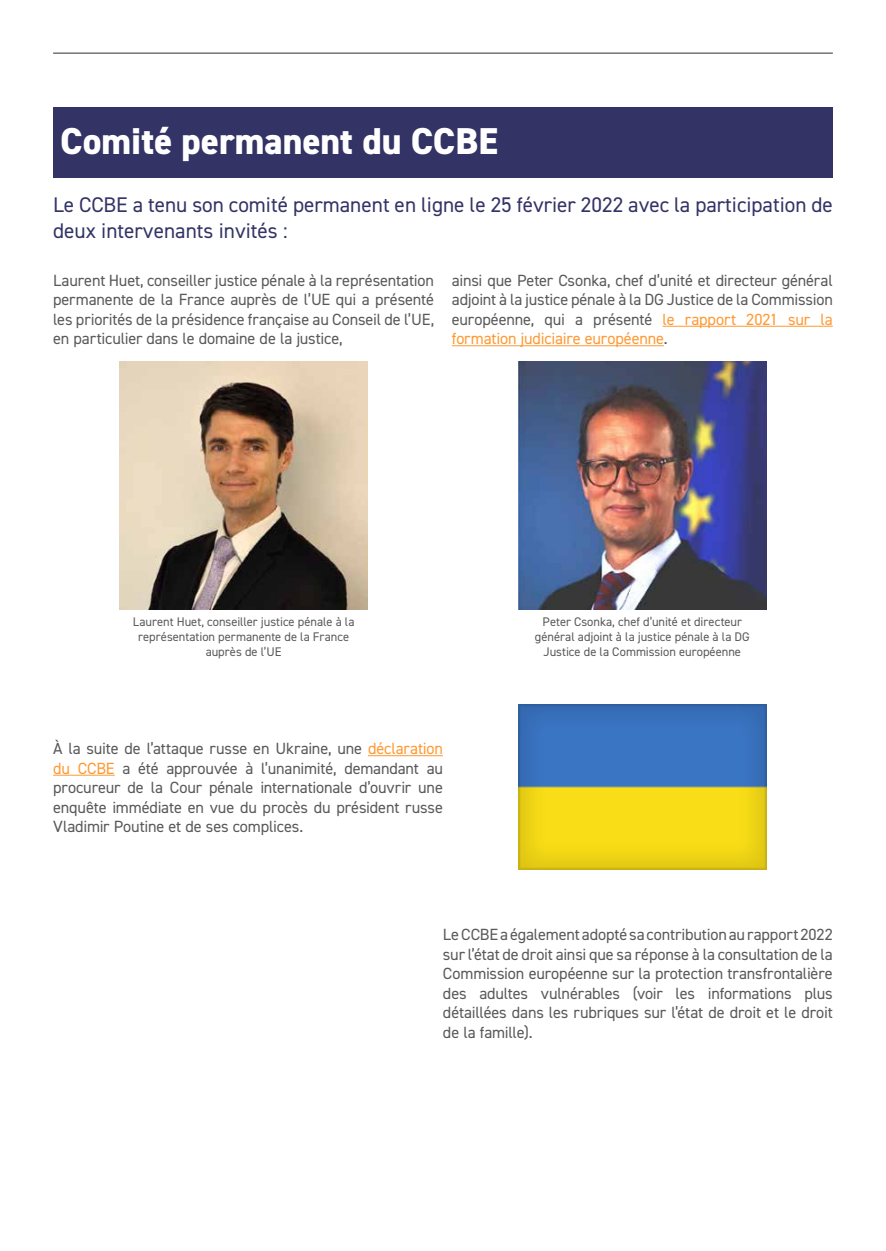
<style>
.page{position:relative;width:886px;height:1251px;background:#fff}
.page>*{position:absolute;margin:0;border:0;box-sizing:border-box;transform-origin:0 0}
.t1{font:800 37.5px "DIN2014";color:#fff}
.t2{font:21.25px/25.5px "DIN2014";color:#336}
.t3{font:16.25px/19.5px "DIN2014";letter-spacing:-.01em;color:#595959;text-align:justify}
.t4{font:12.5px/15px "DIN2014";color:#595959;text-align:center}
.s1{color:#f93}
</style>
<div class="page">
<img style="left:518px;top:704px;width:248px;height:165px">
<img style="left:518px;top:361px;width:248px;height:248px">
<img style="left:120px;top:361px;width:248px;height:248px">
<hr style="left:53px;top:53px;width:780px;height:1px;background:#595959">
<div style="left:53px;top:107px;width:780px;height:71px;background:#336"></div>
<hr style="left:662px;top:326px;width:171px;height:1px;background:#f93">
<hr style="left:452px;top:345px;width:212px;height:1px;background:#f93">
<hr style="left:368px;top:755px;width:75px;height:1px;background:#f93">
<hr style="left:53px;top:775px;width:62px;height:1px;background:#f93">
<h1 class="t1" style="left:60px;top:116px;width:439px">Comité permanent du CCBE</h1>
<h2 class="t2" style="left:53px;top:192px;width:781px">Le CCBE a tenu son comité permanent en ligne le 25 février 2022 avec la participation de deux intervenants invités :</h2>
<p class="t3" style="left:53px;top:270px;width:382px">Laurent Huet, conseiller justice pénale à la représentation permanente de la France auprès de l’UE qui a présenté les priorités de la présidence française au Conseil de l’UE, en particulier dans le domaine de la justice,</p>
<p class="t3" style="left:452px;top:270px;width:382px">ainsi que Peter Csonka, chef d’unité et directeur général adjoint à la justice pénale à la DG Justice de la Commission européenne, qui a présenté <span class="s1">le rapport 2021 sur la formation judiciaire européenne</span>.</p>
<p class="t4" style="left:133px;top:614px;width:223px">Laurent Huet, conseiller justice pénale à la représentation permanente de la France auprès de l’UE</p>
<p class="t4" style="left:535px;top:614px;width:216px">Peter Csonka, chef d’unité et directeur général adjoint à la justice pénale à la DG<br>Justice de la Commission européenne</p>
<p class="t3" style="left:53px;top:738px;width:391px">À la suite de l’attaque russe en Ukraine, une <span class="s1">déclaration du CCBE</span> a été approuvée à l’unanimité, demandant au procureur de la Cour pénale internationale d’ouvrir une enquête immédiate en vue du procès du président russe Vladimir Poutine et de ses complices.</p>
<p class="t3" style="left:443px;top:925px;width:391px">Le CCBE a également adopté sa contribution au rapport 2022 sur l’état de droit ainsi que sa réponse à la consultation de la Commission européenne sur la protection transfrontalière des adultes vulnérables (voir les informations plus détaillées dans les rubriques sur l’état de droit et le droit de la famille).</p>
</div>
